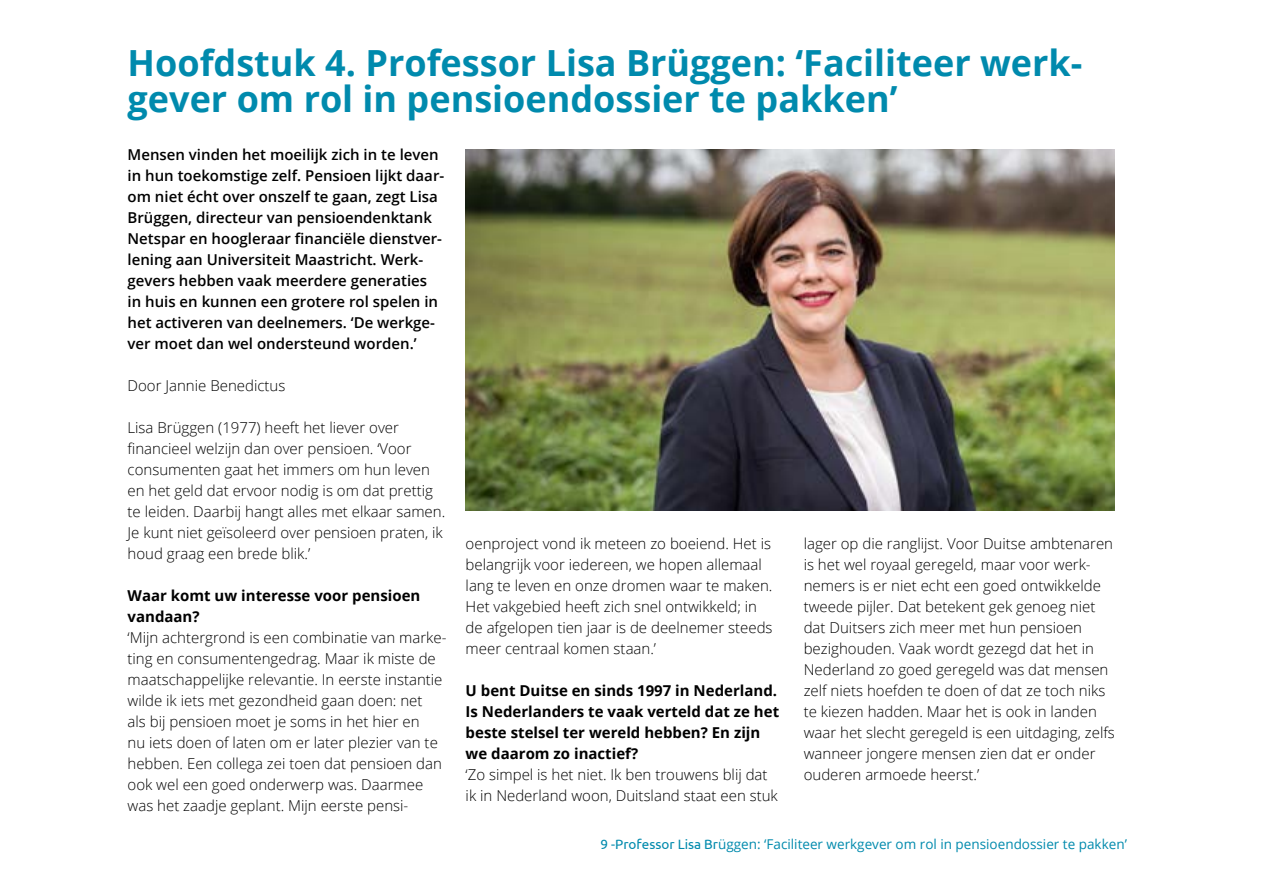
<style>
.page{position:relative;width:1263px;height:893px;background:#fff}
.page>*{position:absolute;margin:0;border:0;box-sizing:border-box;transform-origin:0 0}
.t1{font:700 36px/36px "Open Sans";color:#008aad}
.t2{font:300 15px/21px "Open Sans";color:#000}
.t3{font:600 15px/21px "Open Sans";color:#000}
.t4{font:700 15px/21px "Open Sans";color:#000}
.t5{font:13.5px "Open Sans";color:#008aad}
.s1{font-family:"Ubuntu"}
</style>
<div class="page">
<img style="left:466px;top:149px;width:649px;height:362px">
<h1 class="t1" style="left:128px;top:44px;width:956px">Hoofdstuk 4. Professor Lisa Brüggen: ‘Faciliteer werk&shy;gever om rol in pensioendossier te pakken’</h1>
<p class="t3" style="left:128px;top:144px;width:318px">Mensen vinden het moeilijk zich in te leven in hun toekomstige zelf. Pensioen lijkt daar&shy;om niet écht over onszelf te gaan, zegt Lisa Brüggen, directeur van pensioendenktank Netspar en hoogleraar financiële dienstver&shy;lening aan Universiteit Maastricht. Werk&shy;gevers hebben vaak meerdere generaties in huis en kunnen een grotere rol spelen in het activeren van deelnemers. ‘De werkge&shy;ver moet dan wel ondersteund worden.’</p>
<p class="t2" style="left:128px;top:375px;width:159px">Door Jannie Benedictus</p>
<p class="t2" style="left:128px;top:417px;width:319px">Lisa Brüggen (1977) heeft het liever over financieel welzijn dan over pensioen. ‘Voor consumenten gaat het immers om hun leven en het geld dat ervoor nodig is om dat prettig te leiden. Daarbij hangt alles met elkaar samen.<br>Je kunt niet geïsoleerd over pensioen praten, ik houd graag een brede blik.’</p>
<p class="t4" style="left:128px;top:585px;width:294px">Waar komt uw interesse voor pensioen vandaan?</p>
<p class="t2" style="left:128px;top:627px;width:320px">‘Mijn achtergrond is een combinatie van marke&shy;ting en consumentengedrag. Maar ik miste de maatschappelijke relevantie. In eerste instantie wilde ik iets met gezondheid gaan doen: net<br>als bij pensioen moet je soms in het hier en<br>nu iets doen of laten om er later plezier van te hebben. Een collega zei toen dat pensioen dan ook wel een goed onderwerp was. Daarmee was het zaadje geplant. Mijn eerste pensi-</p>
<p class="t2" style="left:466px;top:533px;width:308px">oenproject vond ik meteen zo boeiend. Het is belangrijk voor iedereen, we hopen allemaal lang te leven en onze dromen waar te maken.<br>Het vakgebied heeft zich snel ontwikkeld; in de afgelopen tien jaar is de deelnemer steeds meer centraal komen staan.’</p>
<p class="t4" style="left:466px;top:680px;width:315px">U bent Duitse en sinds 1997 in Nederland.<br>Is Nederlanders te vaak verteld dat ze het beste stelsel ter wereld hebben? En zijn we daarom zo inactief?</p>
<p class="t2" style="left:466px;top:764px;width:314px">‘Zo simpel is het niet. Ik ben trouwens blij dat ik in Nederland woon, Duitsland staat een stuk</p>
<p class="t2" style="left:804px;top:533px;width:313px">lager op die ranglijst. Voor Duitse ambtenaren is het wel royaal geregeld, maar voor werk&shy;nemers is er niet echt een goed ontwikkelde tweede pijler. Dat betekent gek genoeg niet dat Duitsers zich meer met hun pensioen bezighouden. Vaak wordt gezegd dat het in Nederland zo goed geregeld was dat mensen zelf niets hoefden te doen of dat ze toch niks te kiezen hadden. Maar het is ook in landen waar het slecht geregeld is een uitdaging, zelfs wanneer jongere mensen zien dat er onder ouderen armoede heerst.’</p>
<p class="t5" style="left:600px;top:835px;width:528px"><span class="s1">9 -Professor Lisa Br</span>üggen: ‘Faciliteer werkgever om rol in pensioendossier te pakken’</p>
</div>
